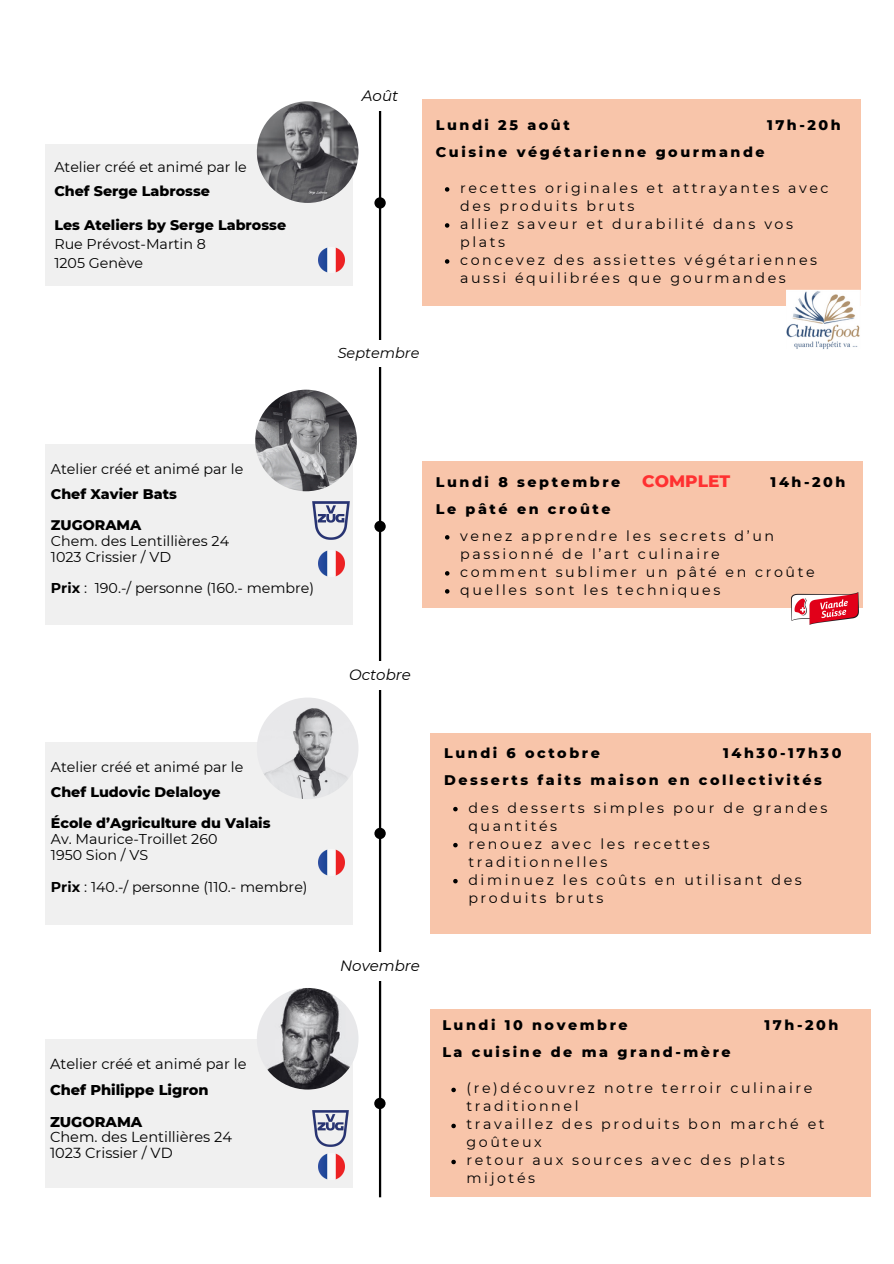
<style>
.page{position:relative;width:894px;height:1264px;background:#fff}
.page>*{position:absolute;margin:0;border:0;box-sizing:border-box;transform-origin:0 0}
.t1{font:800 16.95px "Montserrat";color:#ff3131}
.t2{font:italic 15px "Montserrat";color:#000}
.t3{font:14.55px "Montserrat";color:#000}
.t4{font:800 14.55px "Montserrat";color:#000}
.t5{font:italic 14.4px "Montserrat";color:#000}
.t6{font:14.25px/18px "Montserrat";letter-spacing:.18em;color:#000}
.t7{font:14.25px "Montserrat";color:#000}
.t8{font:800 14.25px "Montserrat";letter-spacing:.18em;color:#000}
.t9{font:800 14.25px "Montserrat";color:#000}
.s1{font-weight:700}
</style>
<div class="page">
<div style="left:421px;top:461px;width:441px;height:147px;background:#f8c5aa"></div>
<svg style="left:445px;top:535px;width:4px;height:4px"></svg>
<svg style="left:445px;top:571px;width:4px;height:4px"></svg>
<svg style="left:445px;top:589px;width:4px;height:4px"></svg>
<img style="left:791px;top:592px;width:68px;height:33px">
<div style="left:45px;top:444px;width:307px;height:181px;background:#f0f0f0"></div>
<img style="left:255px;top:389px;width:102px;height:102px;border-radius:50%">
<div style="left:45px;top:1039px;width:307px;height:149px;background:#f0f0f0"></div>
<img style="left:257px;top:987px;width:101px;height:102px;border-radius:50%">
<img style="left:312px;top:1110px;width:37px;height:37px">
<hr style="left:379px;top:110px;width:2px;height:1087px;background:#000">
<div style="left:45px;top:144px;width:307px;height:142px;background:#f0f0f0"></div>
<img style="left:257px;top:101px;width:101px;height:102px;border-radius:50%">
<div style="left:374px;top:197px;width:11px;height:11px;background:#000;border-radius:50%"></div>
<div style="left:421px;top:100px;width:439px;height:206px;background:#f8c5aa"></div>
<svg style="left:445px;top:187px;width:4px;height:5px"></svg>
<svg style="left:445px;top:223px;width:4px;height:5px"></svg>
<svg style="left:445px;top:259px;width:4px;height:5px"></svg>
<div style="left:374px;top:521px;width:11px;height:11px;background:#000;border-radius:50%"></div>
<img style="left:312px;top:501px;width:38px;height:39px">
<div style="left:335px;top:661px;width:89px;height:28px;background:#fff"></div>
<div style="left:335px;top:952px;width:89px;height:29px;background:#fff"></div>
<div style="left:45px;top:742px;width:307px;height:182px;background:#f0f0f0"></div>
<img style="left:257px;top:697px;width:101px;height:102px;border-radius:50%">
<img style="left:318px;top:849px;width:26px;height:26px">
<div style="left:430px;top:1009px;width:440px;height:188px;background:#f8c5aa"></div>
<div style="left:430px;top:733px;width:440px;height:200px;background:#f8c5aa"></div>
<svg style="left:453px;top:806px;width:4px;height:5px"></svg>
<svg style="left:453px;top:842px;width:4px;height:5px"></svg>
<svg style="left:453px;top:878px;width:4px;height:5px"></svg>
<div style="left:374px;top:827px;width:11px;height:12px;background:#000;border-radius:50%"></div>
<div style="left:374px;top:1097px;width:11px;height:12px;background:#000;border-radius:50%"></div>
<img style="left:318px;top:550px;width:26px;height:26px">
<img style="left:318px;top:247px;width:26px;height:26px">
<img style="left:318px;top:1153px;width:26px;height:26px">
<img style="left:786px;top:289px;width:74px;height:60px">
<div style="left:330px;top:340px;width:100px;height:27px;background:#fff"></div>
<svg style="left:451px;top:1087px;width:4px;height:5px"></svg>
<svg style="left:451px;top:1123px;width:4px;height:5px"></svg>
<svg style="left:451px;top:1159px;width:4px;height:5px"></svg>
<p class="t7" style="left:54px;top:158px;width:194px">Atelier créé et animé par le</p>
<p class="t9" style="left:54px;top:183px;width:157px">Chef Serge Labrosse</p>
<p class="t9" style="left:54px;top:216px;width:233px">Les Ateliers by Serge Labrosse</p>
<p class="t7" style="left:54px;top:235px;width:153px">Rue Prévost-Martin 8</p>
<p class="t7" style="left:54px;top:255px;width:90px">1205 Genève</p>
<h2 class="t2" style="left:362px;top:86px;width:38px">Août</h2>
<h2 class="t8" style="left:436px;top:116px;width:135px">Lundi 25 août</h2>
<h2 class="t8" style="left:766px;top:116px;width:75px">17h-20h</h2>
<h2 class="t8" style="left:436px;top:143px;width:330px">Cuisine végétarienne gourmande</h2>
<p class="t6" style="left:460px;top:179px;width:370px">recettes originales et attrayantes avec des produits bruts</p>
<p class="t6" style="left:460px;top:215px;width:334px">alliez saveur et durabilité dans vos plats</p>
<p class="t6" style="left:460px;top:251px;width:358px">concevez des assiettes végétariennes aussi équilibrées que gourmandes</p>
<p class="t5" style="left:337px;top:344px;width:83px">Septembre</p>
<p class="t7" style="left:51px;top:460px;width:194px">Atelier créé et animé par le</p>
<p class="t9" style="left:51px;top:485px;width:127px">Chef Xavier Bats</p>
<p class="t9" style="left:51px;top:516px;width:92px">ZUGORAMA</p>
<p class="t7" style="left:51px;top:532px;width:180px">Chem. des Lentillières 24</p>
<h2 class="t7" style="left:51px;top:548px;width:122px">1023 Crissier / VD</h2>
<p class="t7" style="left:51px;top:579px;width:265px"><span class="s1">Prix</span> : 190.-/ personne (160.- membre)</p>
<p class="t1" style="left:642px;top:471px;width:89px">COMPLET</p>
<p class="t8" style="left:436px;top:473px;width:186px">Lundi 8 septembre</p>
<p class="t8" style="left:770px;top:473px;width:76px">14h-20h</p>
<h2 class="t8" style="left:436px;top:500px;width:176px">Le pâté en croûte</h2>
<h2 class="t6" style="left:460px;top:526px;width:315px">venez apprendre les secrets d’un passionné de l’art culinaire</h2>
<p class="t6" style="left:460px;top:562px;width:356px">comment sublimer un pâté en croûte</p>
<p class="t6" style="left:460px;top:580px;width:261px">quelles sont les techniques</p>
<p class="t7" style="left:51px;top:758px;width:194px">Atelier créé et animé par le</p>
<p class="t9" style="left:51px;top:783px;width:171px">Chef Ludovic Delaloye</p>
<h2 class="t9" style="left:51px;top:814px;width:221px">École d’Agriculture du Valais</h2>
<h2 class="t7" style="left:51px;top:830px;width:168px">Av. Maurice-Troillet 260</h2>
<p class="t7" style="left:51px;top:846px;width:99px">1950 Sion / VS</p>
<p class="t7" style="left:51px;top:877px;width:258px"><span class="s1">Prix</span> : 140.-/ personne (110.- membre)</p>
<p class="t3" style="left:50px;top:1055px;width:198px">Atelier créé et animé par le</p>
<p class="t4" style="left:50px;top:1080px;width:160px">Chef Philippe Ligron</p>
<p class="t4" style="left:50px;top:1112px;width:94px">ZUGORAMA</p>
<p class="t3" style="left:50px;top:1128px;width:183px">Chem. des Lentillières 24</p>
<p class="t3" style="left:50px;top:1143px;width:124px">1023 Crissier / VD</p>
<p class="t2" style="left:349px;top:665px;width:63px">Octobre</p>
<h1 class="t2" style="left:340px;top:956px;width:81px">Novembre</h1>
<p class="t8" style="left:444px;top:744px;width:157px">Lundi 6 octobre</p>
<p class="t8" style="left:723px;top:744px;width:120px">14h30-17h30</p>
<h2 class="t8" style="left:444px;top:771px;width:379px">Desserts faits maison en collectivités</h2>
<p class="t6" style="left:468px;top:798px;width:360px">des desserts simples pour de grandes quantités</p>
<p class="t6" style="left:468px;top:834px;width:243px">renouez avec les recettes traditionnelles</p>
<p class="t6" style="left:468px;top:870px;width:335px">diminuez les coûts en utilisant des produits bruts</p>
<p class="t8" style="left:442px;top:1016px;width:187px">Lundi 10 novembre</p>
<p class="t8" style="left:764px;top:1016px;width:75px">17h-20h</p>
<p class="t8" style="left:442px;top:1043px;width:290px">La cuisine de ma grand-mère</p>
<p class="t6" style="left:466px;top:1079px;width:347px">(re)découvrez notre terroir culinaire traditionnel</p>
<h2 class="t6" style="left:466px;top:1115px;width:359px">travaillez des produits bon marché et goûteux</h2>
<h2 class="t6" style="left:466px;top:1151px;width:319px">retour aux sources avec des plats mijotés</h2>
</div>
